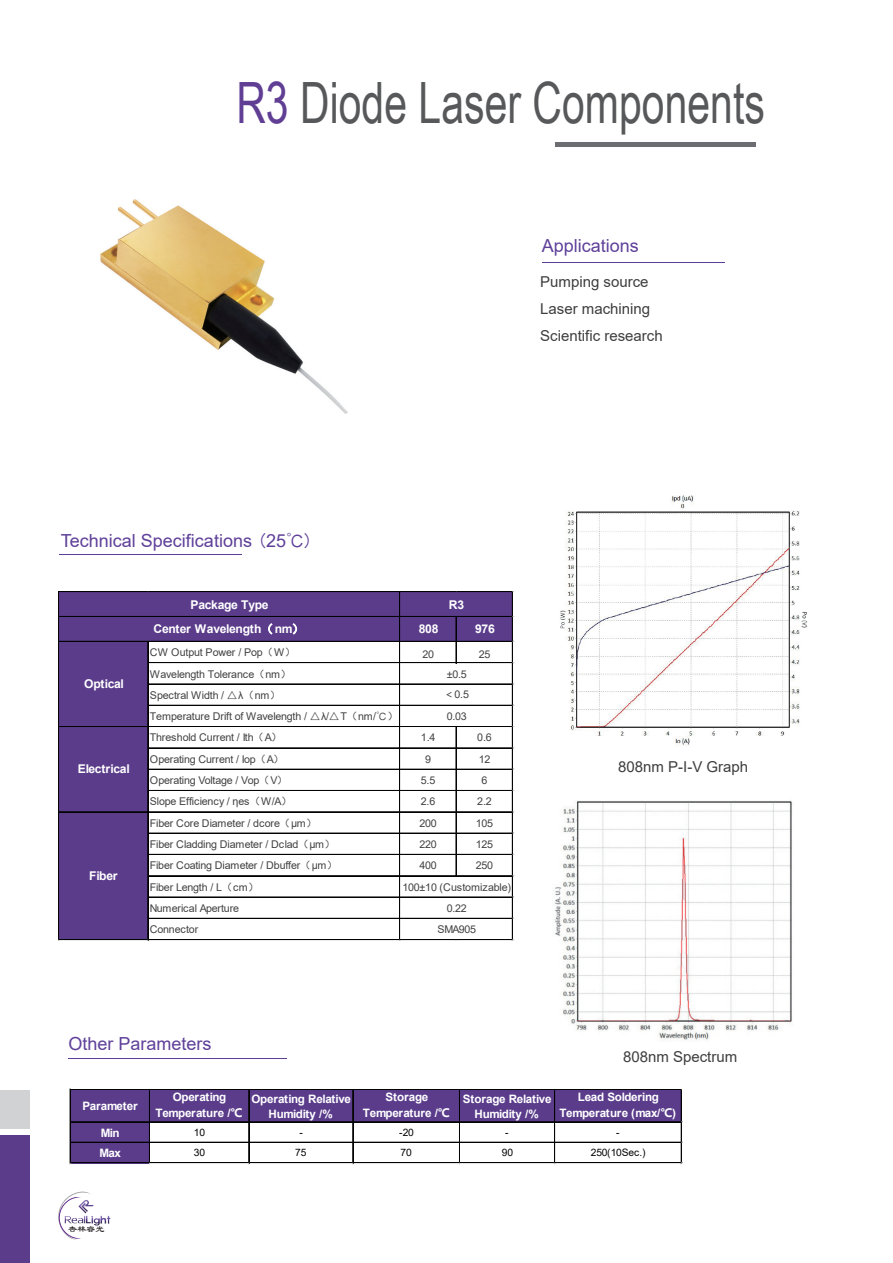
<style>
.page{position:relative;width:893px;height:1263px;background:#fff}
.page>*{position:absolute;margin:0;border:0;box-sizing:border-box;transform-origin:0 0}
.t1{font:57px "Arial Narrow";color:#57585a;scale:.88 1}
.t2{font:18px "Arial";color:#5f4099}
.t3{font:15px/27px "Arial";color:#3e3e3f}
.t4{font:700 12px "Arial";letter-spacing:-.025em;color:#fff}
.t5{font:700 11.55px/15.6px "Arial";letter-spacing:-.02em;color:#fff;text-align:center}
.t6{font:10.65px/21.3px "Arial";letter-spacing:-.02em;color:#414143}
.t7{font:10.2px "Arial";letter-spacing:-.02em;color:#030303}
.t8{font:9.15px "Li Su";color:#231f20}
.s1{color:#603e94}
.s2{font-family:"Sim Hei"}
.s3{font-family:"Sim Hei";font-weight:400}
.s4{font-family:"Microsoft Ya Hei"}
</style>
<div class="page">
<img style="left:101px;top:200px;width:247px;height:213px">
<hr style="left:59px;top:554px;width:182px;height:1px;background:#5c3e94">
<hr style="left:542px;top:262px;width:182px;height:1px;background:#5c3e94">
<hr style="left:556px;top:142px;width:200px;height:4px;background:#6c6d70">
<img style="left:560px;top:495px;width:248px;height:251px">
<div style="left:0;top:1135px;width:29px;height:128px;background:#5a3c8b"></div>
<div style="left:0;top:1090px;width:29px;height:38px;background:#d1d2d4"></div>
<svg style="left:58px;top:1191px;width:33px;height:49px"></svg>
<img style="left:65px;top:1196px;width:45px;height:35px">
<div style="left:59px;top:592px;width:454px;height:50px;background:#5a3c8b"></div>
<div style="left:59px;top:641px;width:89px;height:299px;background:#5a3c8b"></div>
<svg style="left:268px;top:623px;width:4px;height:11px"></svg>
<svg style="left:293px;top:623px;width:4px;height:11px"></svg>
<hr style="left:59px;top:591px;width:454px;height:1px;background:#030303">
<hr style="left:59px;top:592px;width:454px;height:1px;background:#030303">
<hr style="left:59px;top:616px;width:454px;height:1px;background:#030303">
<hr style="left:59px;top:641px;width:454px;height:1px;background:#030303">
<hr style="left:148px;top:662px;width:365px;height:1px;background:#030303">
<hr style="left:148px;top:663px;width:365px;height:1px;background:#030303">
<hr style="left:148px;top:684px;width:365px;height:1px;background:#030303">
<hr style="left:148px;top:705px;width:365px;height:1px;background:#030303">
<hr style="left:456px;top:617px;width:1px;height:46px;background:#030303">
<hr style="left:59px;top:726px;width:454px;height:1px;background:#030303">
<hr style="left:148px;top:747px;width:365px;height:1px;background:#030303">
<hr style="left:148px;top:748px;width:365px;height:1px;background:#030303">
<hr style="left:148px;top:769px;width:365px;height:1px;background:#030303">
<hr style="left:148px;top:790px;width:365px;height:1px;background:#030303">
<hr style="left:59px;top:811px;width:454px;height:1px;background:#030303">
<hr style="left:59px;top:812px;width:454px;height:1px;background:#030303">
<hr style="left:148px;top:833px;width:365px;height:1px;background:#030303">
<hr style="left:148px;top:854px;width:365px;height:1px;background:#030303">
<hr style="left:148px;top:875px;width:365px;height:1px;background:#030303">
<hr style="left:148px;top:876px;width:365px;height:1px;background:#030303">
<hr style="left:148px;top:897px;width:365px;height:1px;background:#030303">
<hr style="left:148px;top:918px;width:365px;height:1px;background:#030303">
<hr style="left:58px;top:592px;width:1px;height:348px;background:#030303">
<hr style="left:59px;top:592px;width:1px;height:348px;background:#030303">
<hr style="left:147px;top:642px;width:1px;height:298px;background:#030303">
<hr style="left:148px;top:642px;width:1px;height:298px;background:#030303">
<hr style="left:399px;top:592px;width:1px;height:348px;background:#030303">
<hr style="left:400px;top:592px;width:1px;height:348px;background:#030303">
<hr style="left:456px;top:727px;width:1px;height:149px;background:#030303">
<hr style="left:59px;top:939px;width:454px;height:1px;background:#030303">
<hr style="left:512px;top:592px;width:1px;height:348px;background:#030303">
<hr style="left:68px;top:1058px;width:218px;height:1px;background:#5c3e94">
<div style="left:71px;top:1090px;width:611px;height:32px;background:#5a3c8b"></div>
<div style="left:71px;top:1122px;width:79px;height:41px;background:#5a3c8b"></div>
<hr style="left:71px;top:1089px;width:611px;height:1px;background:#030303">
<hr style="left:71px;top:1121px;width:611px;height:1px;background:#030303">
<hr style="left:71px;top:1122px;width:611px;height:1px;background:#030303">
<hr style="left:71px;top:1142px;width:611px;height:1px;background:#030303">
<hr style="left:70px;top:1089px;width:1px;height:74px;background:#030303">
<hr style="left:149px;top:1090px;width:1px;height:73px;background:#030303">
<hr style="left:248px;top:1090px;width:1px;height:73px;background:#030303">
<hr style="left:249px;top:1090px;width:1px;height:73px;background:#030303">
<hr style="left:352px;top:1090px;width:1px;height:73px;background:#030303">
<hr style="left:353px;top:1090px;width:1px;height:73px;background:#030303">
<hr style="left:459px;top:1090px;width:1px;height:73px;background:#030303">
<hr style="left:554px;top:1090px;width:1px;height:73px;background:#030303">
<hr style="left:555px;top:1090px;width:1px;height:73px;background:#030303">
<hr style="left:71px;top:1162px;width:611px;height:1px;background:#030303">
<hr style="left:681px;top:1090px;width:1px;height:73px;background:#030303">
<img style="left:554px;top:800px;width:238px;height:240px">
<h1 class="t1" style="left:236px;top:61px;width:602px"><span class="s1">R3</span> Diode Laser Components</h1>
<h2 class="t2" style="left:542px;top:234px;width:99px">Applications</h2>
<h3 class="t3" style="left:540px;top:268px;width:124px">Pumping source<br>Laser machining<br>Scientific research</h3>
<h2 class="t2" style="left:61px;top:528px;width:254px">Technical Specifications <span class="s2">(</span>25<span class="s2">℃)</span></h2>
<p class="t4" style="left:84px;top:675px;width:41px">Optical</p>
<p class="t4" style="left:78px;top:761px;width:53px">Electrical</p>
<p class="t4" style="left:89px;top:867px;width:30px">Fiber</p>
<p class="t4" style="left:191px;top:596px;width:80px">Package Type</p>
<p class="t4" style="left:449px;top:596px;width:17px">R3</p>
<p class="t4" style="left:153px;top:621px;width:152px">Center Wavelength<span class="s3">（</span>nm<span class="s3">）</span></p>
<p class="t6" style="left:444px;top:663px;width:27px;line-height:20.5px">±0.5<span class="s4">＜</span>0.5</p>
<p class="t4" style="left:419px;top:621px;width:21px">808</p>
<p class="t4" style="left:475px;top:621px;width:21px">976</p>
<p class="t6" style="left:150px;top:642px;width:147px">CW Output Power / Pop<span class="s2">（</span>W<span class="s2">）</span></p>
<p class="t6" style="left:422px;top:644px;width:13px">20</p>
<p class="t6" style="left:479px;top:644px;width:13px">25</p>
<p class="t6" style="left:150px;top:663px;width:250px">Wavelength Tolerance<span class="s2">（</span>nm<span class="s2">）<br></span>Spectral Width / <span class="s2">△</span>λ<span class="s2">（</span>nm<span class="s2">）<br></span>Temperature Drift of Wavelength / <span class="s2">△</span>λ/<span class="s2">△</span>T<span class="s2">（</span>nm/<span class="s2">℃）<br></span>Threshold Current / Ith<span class="s2">（</span>A<span class="s2">）</span></p>
<p class="t6" style="left:447px;top:706px;width:22px">0.03</p>
<p class="t6" style="left:421px;top:727px;width:16px">1.4</p>
<p class="t6" style="left:477px;top:727px;width:16px">0.6</p>
<p class="t6" style="left:150px;top:748px;width:136px">Operating Current / Iop<span class="s2">（</span>A<span class="s2">）</span></p>
<p class="t6" style="left:425px;top:748px;width:7px">9</p>
<p class="t6" style="left:479px;top:748px;width:13px">12</p>
<p class="t6" style="left:150px;top:769px;width:139px">Operating Voltage / Vop<span class="s2">（</span>V<span class="s2">）</span></p>
<p class="t6" style="left:421px;top:769px;width:16px">5.5</p>
<p class="t6" style="left:482px;top:769px;width:7px">6</p>
<p class="t6" style="left:150px;top:791px;width:143px">Slope Efficiency / ηes<span class="s2">（</span>W/A<span class="s2">）</span></p>
<p class="t6" style="left:421px;top:791px;width:16px">2.6</p>
<p class="t6" style="left:477px;top:791px;width:16px">2.2</p>
<p class="t6" style="left:150px;top:812px;width:168px">Fiber Core Diameter / dcore<span class="s2">（</span>μm<span class="s2">）</span></p>
<p class="t6" style="left:419px;top:812px;width:19px">200</p>
<p class="t6" style="left:476px;top:812px;width:19px">105</p>
<p class="t6" style="left:150px;top:833px;width:187px">Fiber Cladding Diameter / Dclad<span class="s2">（</span>μm<span class="s2">）</span></p>
<p class="t6" style="left:419px;top:833px;width:19px">220</p>
<p class="t6" style="left:476px;top:833px;width:19px">125</p>
<p class="t6" style="left:150px;top:855px;width:189px">Fiber Coating Diameter / Dbuffer<span class="s2">（</span>μm<span class="s2">）</span></p>
<p class="t6" style="left:419px;top:855px;width:19px">400</p>
<p class="t6" style="left:476px;top:855px;width:19px">250</p>
<p class="t6" style="left:150px;top:876px;width:111px">Fiber Length / L<span class="s2">（</span>cm<span class="s2">）<br></span>Numerical Aperture<br>Connector</p>
<p class="t6" style="left:402px;top:876px;width:110px;text-align:center">100±10 (Customizable)<br>0.22</p>
<p class="t6" style="left:437px;top:919px;width:40px">SMA905</p>
<h2 class="t2" style="left:68px;top:1031px;width:145px">Other Parameters</h2>
<h3 class="t3" style="left:618px;top:753px;width:132px">808nm P-I-V Graph</h3>
<h3 class="t3" style="left:623px;top:1043px;width:116px">808nm Spectrum</h3>
<p class="t5" style="left:82px;top:1098px;width:57px">Parameter</p>
<p class="t5" style="left:156px;top:1089px;width:88px">Operating<br>Temperature /<span class="s4">℃</span></p>
<p class="t5" style="left:251px;top:1091px;width:101px;line-height:15px">Operating Relative<br>Humidity /%</p>
<p class="t5" style="left:363px;top:1089px;width:88px">Storage<br>Temperature /<span class="s4">℃</span></p>
<p class="t5" style="left:463px;top:1091px;width:90px;line-height:15px">Storage Relative<br>Humidity /%</p>
<p class="t5" style="left:559px;top:1089px;width:118px">Lead Soldering<br>Temperature (max/<span class="s4">℃</span>)</p>
<p class="t5" style="left:101px;top:1125px;width:20px">Min</p>
<p class="t7" style="left:194px;top:1125px;width:13px">10</p>
<p class="t7" style="left:299px;top:1125px;width:5px">-</p>
<p class="t7" style="left:399px;top:1125px;width:16px">-20</p>
<p class="t7" style="left:505px;top:1125px;width:5px">-</p>
<p class="t7" style="left:616px;top:1125px;width:5px">-</p>
<p class="t5" style="left:99px;top:1145px;width:23px">Max</p>
<p class="t7" style="left:194px;top:1146px;width:13px">30</p>
<p class="t7" style="left:295px;top:1146px;width:13px">75</p>
<p class="t7" style="left:401px;top:1146px;width:13px">70</p>
<p class="t7" style="left:502px;top:1146px;width:13px">90</p>
<p class="t7" style="left:591px;top:1146px;width:56px">250(10Sec.)</p>
<p class="t8" style="left:68px;top:1224px;width:38px">杏林睿光</p>
</div>
